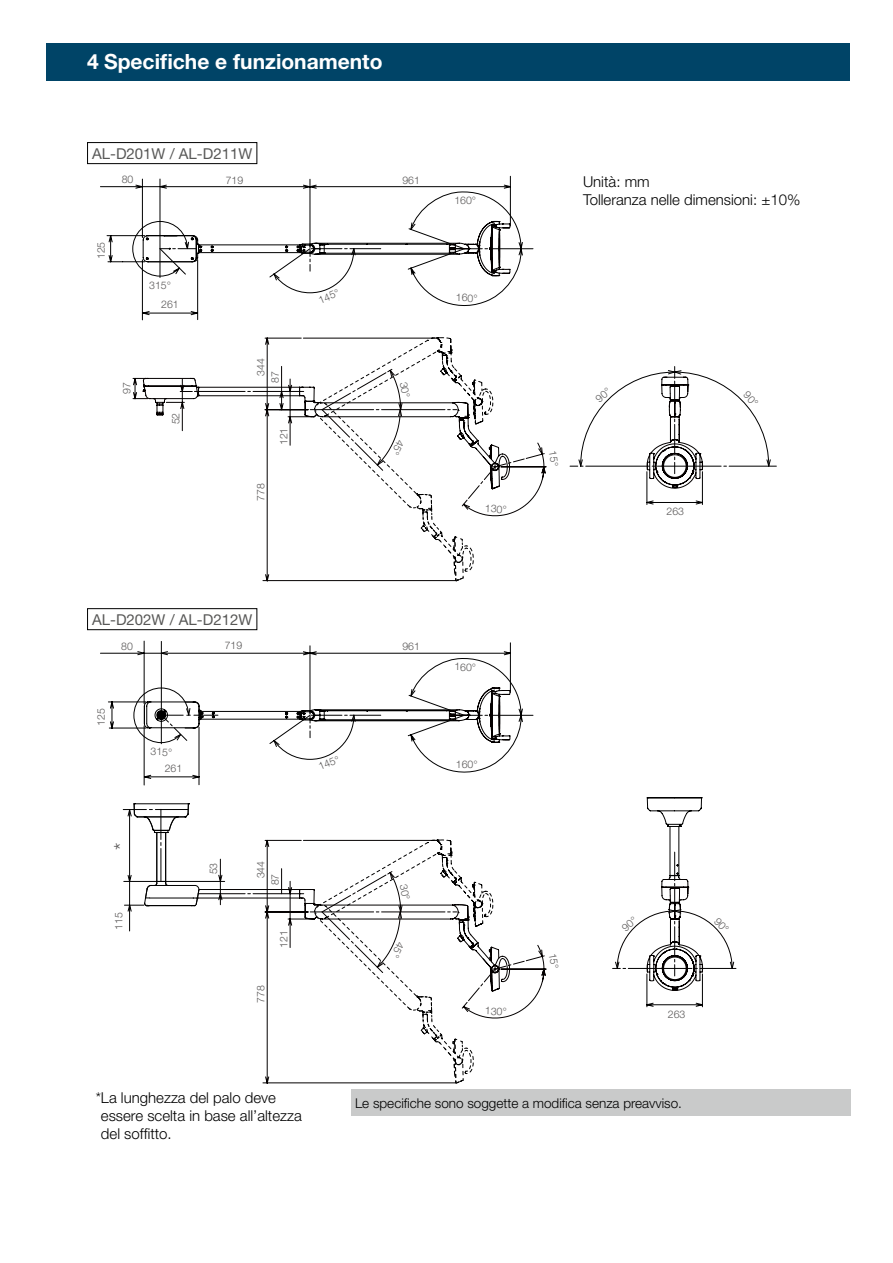
<style>
.page{position:relative;width:893px;height:1263px;background:#fff}
.page>*{position:absolute;margin:0;border:0;box-sizing:border-box;transform-origin:0 0}
.t1{font:700 21px "Helvetica Neue LT Pro";color:#fff}
.t2{font:300 21px "Helvetica Neue LT Pro";color:#595757}
.t3{font:300 15px/18px "Helvetica Neue LT Pro";color:#000}
.t4{font:15px "Helvetica Neue LT Pro";color:#585857}
.t5{font:300 13.5px "Helvetica Neue LT Pro";color:#000}
.t6{font:300 10.5px/16.5px "Helvetica Neue LT Pro";color:#595757}
</style>
<div class="page">
<div style="left:47px;top:43px;width:803px;height:38px;background:#004467"></div>
<svg style="left:100px;top:176px;width:603px;height:329px"></svg>
<hr style="left:160px;top:179px;width:1px;height:99px;background:#000">
<svg style="left:132px;top:221px;width:571px;height:245px"></svg>
<svg style="left:142px;top:191px;width:391px;height:122px"></svg>
<div style="left:87px;top:142px;width:170px;height:22px;border:1px solid #000"></div>
<div style="left:87px;top:608px;width:170px;height:22px;border:1px solid #000"></div>
<div style="left:351px;top:1089px;width:499px;height:27px;background:#c9caca"></div>
<svg style="left:570px;top:366px;width:206px;height:123px"></svg>
<svg style="left:133px;top:337px;width:426px;height:244px"></svg>
<svg style="left:613px;top:852px;width:123px;height:139px"></svg>
<svg style="left:108px;top:641px;width:439px;height:442px"></svg>
<h1 class="t1" style="left:87px;top:48px;width:297px">4 Specifiche e funzionamento</h1>
<h2 class="t4" style="left:92px;top:145px;width:162px">AL-D201W / AL-D211W</h2>
<p class="t6" style="left:92px;top:259px;width:19px;rotate:-90deg">125</p>
<p class="t6" style="left:122px;top:171px;width:13px">80</p>
<p class="t6" style="left:226px;top:171px;width:19px">719</p>
<p class="t6" style="left:402px;top:171px;width:19px">961</p>
<p class="t6" style="left:454px;top:192px;width:23px">160°</p>
<p class="t6" style="left:149px;top:277px;width:23px">315°</p>
<p class="t6" style="left:161px;top:296px;width:19px">261</p>
<p class="t6" style="left:316px;top:293px;width:23px;rotate:-23deg">145°</p>
<p class="t6" style="left:456px;top:289px;width:23px">160°</p>
<p class="t6" style="left:118px;top:394px;width:13px;rotate:-90deg">97</p>
<p class="t6" style="left:167px;top:424px;width:13px;rotate:-90deg">52</p>
<p class="t6" style="left:252px;top:376px;width:19px;rotate:-90deg">344</p>
<p class="t6" style="left:267px;top:383px;width:13px;rotate:-90deg">87</p>
<p class="t6" style="left:275px;top:445px;width:19px;rotate:-90deg">121</p>
<p class="t6" style="left:252px;top:501px;width:19px;rotate:-90deg">778</p>
<p class="t6" style="left:485px;top:500px;width:23px;rotate:2deg">130°</p>
<h2 class="t4" style="left:92px;top:611px;width:162px">AL-D202W / AL-D212W</h2>
<p class="t6" style="left:121px;top:637px;width:13px">80</p>
<p class="t6" style="left:225px;top:637px;width:19px">719</p>
<p class="t6" style="left:92px;top:725px;width:19px;rotate:-90deg">125</p>
<p class="t6" style="left:165px;top:743px;width:19px;text-indent:-14px">315°<br>261</p>
<h1 class="t2" style="left:109px;top:850px;width:9px;rotate:-90deg">*</h1>
<p class="t6" style="left:110px;top:930px;width:19px;rotate:-90deg">115</p>
<p class="t6" style="left:205px;top:874px;width:13px;rotate:-90deg">53</p>
<p class="t6" style="left:252px;top:878px;width:19px;rotate:-90deg">344</p>
<p class="t6" style="left:267px;top:885px;width:13px;rotate:-90deg">87</p>
<p class="t6" style="left:275px;top:947px;width:19px;rotate:-90deg">121</p>
<p class="t6" style="left:252px;top:1003px;width:19px;rotate:-90deg">778</p>
<p class="t6" style="left:402px;top:638px;width:19px">961</p>
<p class="t6" style="left:454px;top:658px;width:23px">160°</p>
<p class="t6" style="left:316px;top:759px;width:23px;rotate:-23deg">145°</p>
<p class="t6" style="left:456px;top:756px;width:23px">160°</p>
<p class="t6" style="left:485px;top:1002px;width:23px;rotate:2deg">130°</p>
<h2 class="t3" style="left:583px;top:173px;width:219px">Unità: mm<br>Tolleranza nelle dimensioni: ±10%</h2>
<p class="t6" style="left:667px;top:503px;width:19px">263</p>
<p class="t6" style="left:668px;top:1005px;width:19px">263</p>
<h2 class="t3" style="left:101px;top:1088px;width:202px;text-indent:-5px">*La lunghezza del palo deve essere scelta in base all’altezza del soffitto.</h2>
<p class="t5" style="left:355px;top:1094px;width:328px">Le specifiche sono soggette a modifica senza preavviso.</p>
</div>
